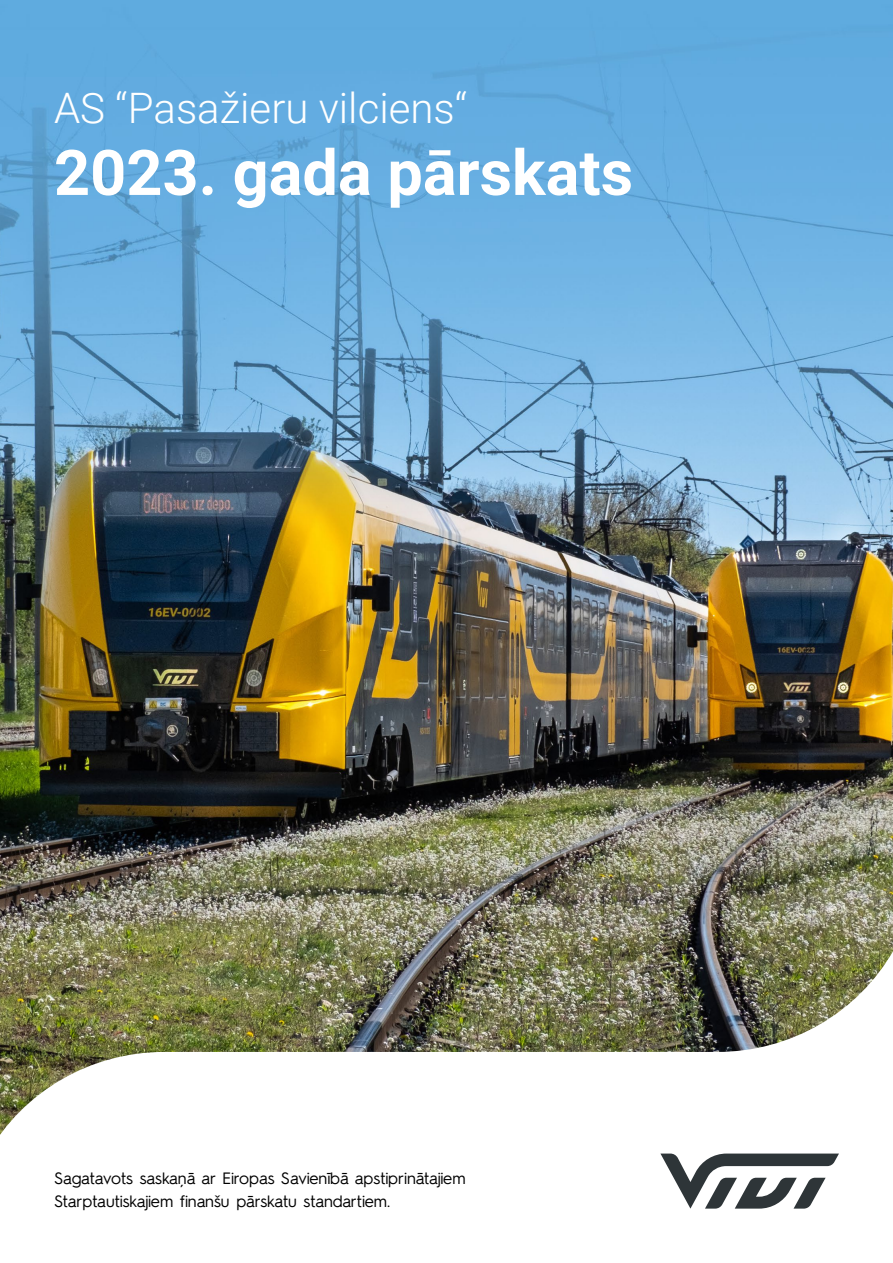
<style>
.page{position:relative;width:893px;height:1263px;background:#fff}
.page>*{position:absolute;margin:0;border:0;box-sizing:border-box;transform-origin:0 0}
.t1{font:700 63px "Roboto";color:#fff}
.t2{font:300 42px "Roboto";color:#fff}
.t3{font:16.5px/22.5px "Hurme Geometric Sans 2";letter-spacing:-.01em;color:#000}
</style>
<div class="page">
<img style="left:0;top:0;width:893px;height:949px">
<img style="left:0;top:949px;width:893px;height:260px">
<svg style="left:660px;top:1153px;width:179px;height:55px"></svg>
<h2 class="t2" style="left:54px;top:79px;width:415px">AS “Pasažieru vilciens“</h2>
<h1 class="t1" style="left:54px;top:128px;width:581px">2023. gada pārskats</h1>
<p class="t3" style="left:54px;top:1166px;width:413px">Sagatavots saskaņā ar Eiropas Savienībā apstiprinātajiem<br>Starptautiskajiem finanšu pārskatu standartiem.</p>
</div>
